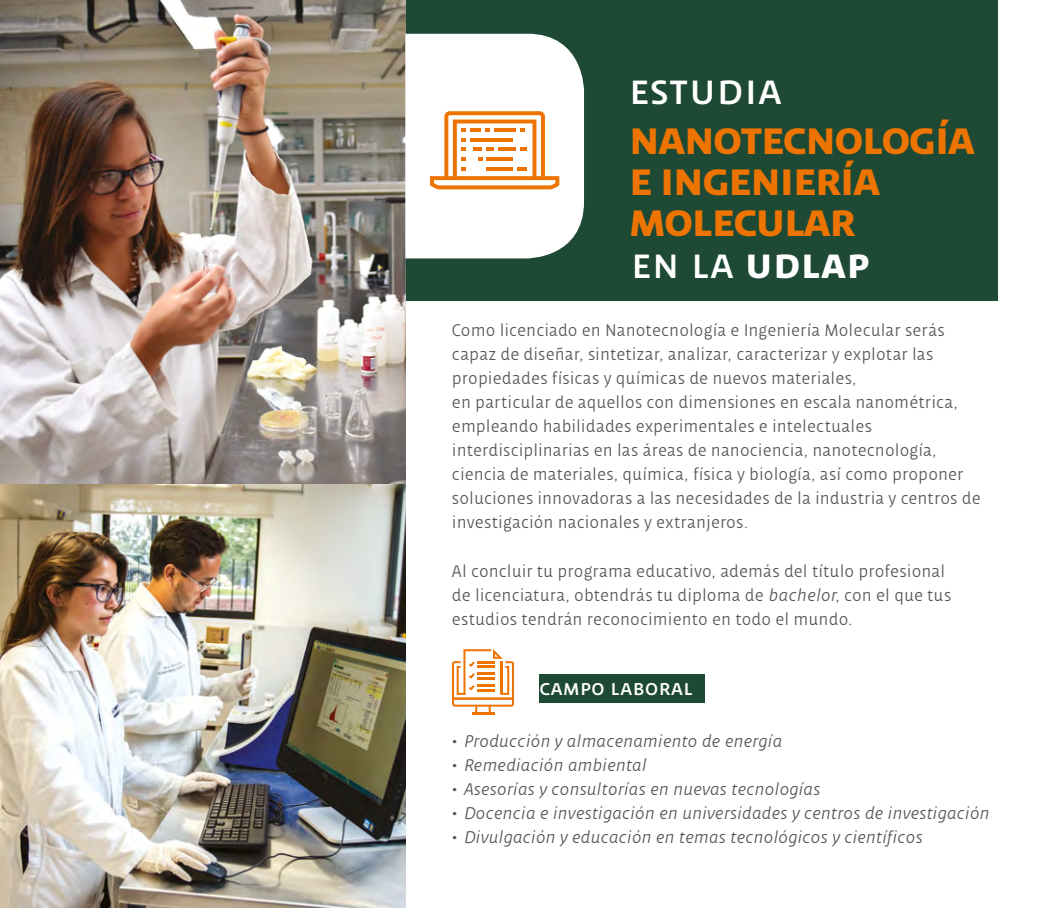
<style>
.page{position:relative;width:1049px;height:908px;background:#fff}
.page>*{position:absolute;margin:0;border:0;box-sizing:border-box;transform-origin:0 0}
.t1{font:700 47.2px/40.8px "Udlap Text Sc";letter-spacing:-.05em;color:#ee7402}
.t2{font:700 43.2px "Udlap Text Sc";color:#fff}
.t3{font:43.2px "Udlap Text Sc";color:#fff}
.t4{font:22px "Udlap Text Sc";color:#fff}
.t5{font:300 18px/24px "Udlap Text";letter-spacing:.01em;color:#575756}
.t6{font:italic 300 18px "Udlap Text";color:#575756}
.s1{font-weight:400}
.s2{font-style:italic}
.s3{font-weight:400;font-style:normal}
</style>
<div class="page">
<div style="left:403px;top:0;width:595px;height:300px;background:#1e4934"></div>
<div style="left:539px;top:673px;width:165px;height:29px;background:#1e4934"></div>
<img style="left:0;top:0;width:405px;height:907px">
<div style="left:405px;top:34px;width:179px;height:224px;background:#fff"></div>
<svg style="left:430px;top:111px;width:129px;height:78px;background:#f8cea6"></svg>
<svg style="left:452px;top:649px;width:62px;height:65px"></svg>
<h2 class="t3" style="left:628px;top:66px;width:155px">estudia</h2>
<h1 class="t1" style="left:628px;top:119px;width:349px">nanotecnología e ingeniería molecular</h1>
<h2 class="t2" style="left:630px;top:238px;width:241px"><span class="s1">en la</span> udlap</h2>
<p class="t5" style="left:452px;top:318px;width:530px">Como licenciado en Nanotecnología e Ingeniería Molecular serás capaz de diseñar, sintetizar, analizar, caracterizar y explotar las propiedades físicas y químicas de nuevos materiales,<br>en particular de aquellos con dimensiones en escala nanométrica, empleando habilidades experimentales e intelectuales interdisciplinarias en las áreas de nanociencia, nanotecnología, ciencia de materiales, química, física y biología, así como proponer soluciones innovadoras a las necesidades de la industria y centros de investigación nacionales y extranjeros.</p>
<p class="t5" style="left:452px;top:558px;width:501px">Al concluir tu programa educativo, además del título profesional de licenciatura, obtendrás tu diploma de <span class="s2">bachelor</span>, con el que tus estudios tendrán reconocimiento en todo el mundo.</p>
<p class="t4" style="left:539px;top:675px;width:155px">campo laboral</p>
<p class="t6" style="left:452px;top:730px;width:331px"><span class="s3">•</span> Producción y almacenamiento de energía</p>
<p class="t6" style="left:452px;top:754px;width:195px"><span class="s3">•</span> Remediación ambiental</p>
<p class="t6" style="left:452px;top:778px;width:369px"><span class="s3">•</span> Asesorías y consultorías en nuevas tecnologías</p>
<p class="t6" style="left:452px;top:802px;width:538px"><span class="s3">•</span> Docencia e investigación en universidades y centros de investigación</p>
<p class="t6" style="left:452px;top:826px;width:472px"><span class="s3">•</span> Divulgación y educación en temas tecnológicos y científicos</p>
</div>
